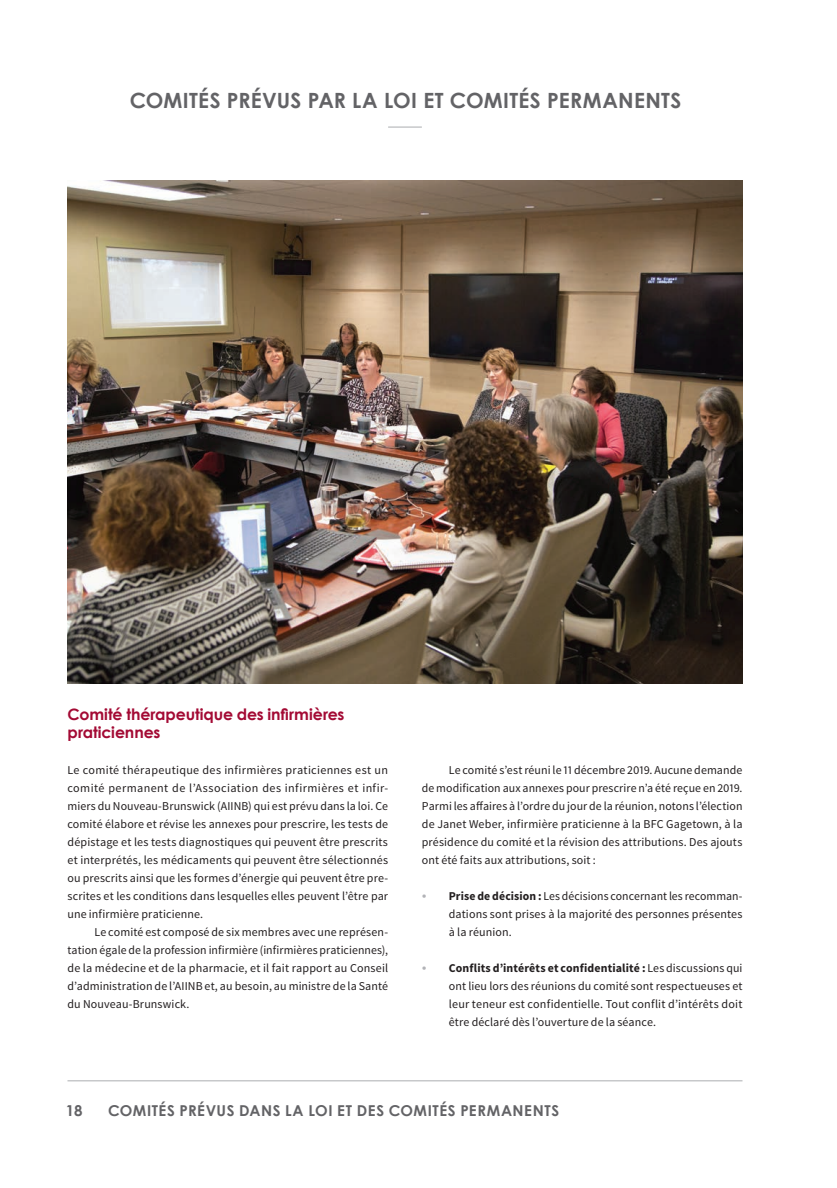
<style>
.page{position:relative;width:837px;height:1188px;background:#fff}
.page>*{position:absolute;margin:0;border:0;box-sizing:border-box;transform-origin:0 0}
.t1{font:700 21px "Century Gothic";letter-spacing:.01em;color:#636366}
.t2{font:700 15.75px/18px "Century Gothic";letter-spacing:-.005em;color:#a30a34}
.t3{font:700 15px "Century Gothic";letter-spacing:.04em;color:#636366}
.p_indent{font:12px/18px "Source Sans Pro";letter-spacing:.01em;color:#231f20;text-align:justify}
.s1{font-family:"Milo OT";font-size:13.5px;color:#b2b3b7}
.s2{font-weight:700}
</style>
<div class="page">
<img style="left:68px;top:180px;width:674px;height:504px">
<hr style="left:68px;top:1080px;width:674px;height:2px;background:#c7c8ca">
<hr style="left:388px;top:126px;width:34px;height:2px;background:#c7c8ca">
<p class="t1" style="left:130px;top:84px;width:552px">COMITÉS PRÉVUS PAR LA LOI ET COMITÉS PERMANENTS</p>
<p class="t2" style="left:68px;top:705px;width:278px">COMITÉ THÉRAPEUTIQUE DES INFIRMIÈRES<br>PRATICIENNES</p>
<p class="p_indent" style="left:68px;top:761px;width:322px">Le comité thérapeutique des infirmières praticiennes est un comité permanent de l’Association des infirmières et infir&shy;miers du Nouveau-Brunswick (AIINB) qui est prévu dans la loi. Ce comité élabore et révise les annexes pour prescrire, les tests de dépistage et les tests diagnostiques qui peuvent être prescrits et interprétés, les médicaments qui peuvent être sélectionnés ou prescrits ainsi que les formes d’énergie qui peuvent être pre&shy;scrites et les conditions dans lesquelles elles peuvent l’être par une infirmière praticienne.</p>
<p class="p_indent" style="left:68px;top:923px;width:322px;text-indent:27px">Le comité est composé de six membres avec une représen&shy;tation égale de la profession infirmière (infirmières praticiennes), de la médecine et de la pharmacie, et il fait rapport au Conseil d’administration de l’AIINB et, au besoin, au ministre de la Santé du Nouveau-Brunswick.</p>
<p class="p_indent" style="left:422px;top:761px;width:322px;text-indent:27px">Le comité s’est réuni le 11 décembre 2019. Aucune demande de modification aux annexes pour prescrire n’a été reçue en 2019.<br>Parmi les affaires à l’ordre du jour de la réunion, notons l’élection de Janet Weber, infirmière praticienne à la BFC Gagetown, à la présidence du comité et la révision des attributions. Des ajouts ont été faits aux attributions, soit :</p>
<p class="p_indent" style="left:449px;top:887px;width:295px;text-indent:-27px"><span class="s1">•</span> <span class="s2">Prise de décision :</span> Les décisions concernant les recomman&shy;dations sont prises à la majorité des personnes présentes à la réunion.</p>
<p class="p_indent" style="left:449px;top:959px;width:295px;text-indent:-27px"><span class="s1">•</span> <span class="s2">Conflits d’intérêts et confidentialité :</span> Les discussions qui ont lieu lors des réunions du comité sont respectueuses et leur teneur est confidentielle. Tout conflit d’intérêts doit être déclaré dès l’ouverture de la séance.</p>
<p class="t3" style="left:66px;top:1099px;width:18px">18</p>
<p class="t3" style="left:108px;top:1099px;width:14px">COM</p>
<p class="t3" style="left:147px;top:1099px;width:325px">ITÉS PRÉVUS DANS LA LO I ET DES COMITÉS PERMANENT</p>
<p class="t3" style="left:551px;top:1099px;width:9px">S</p>
</div>
